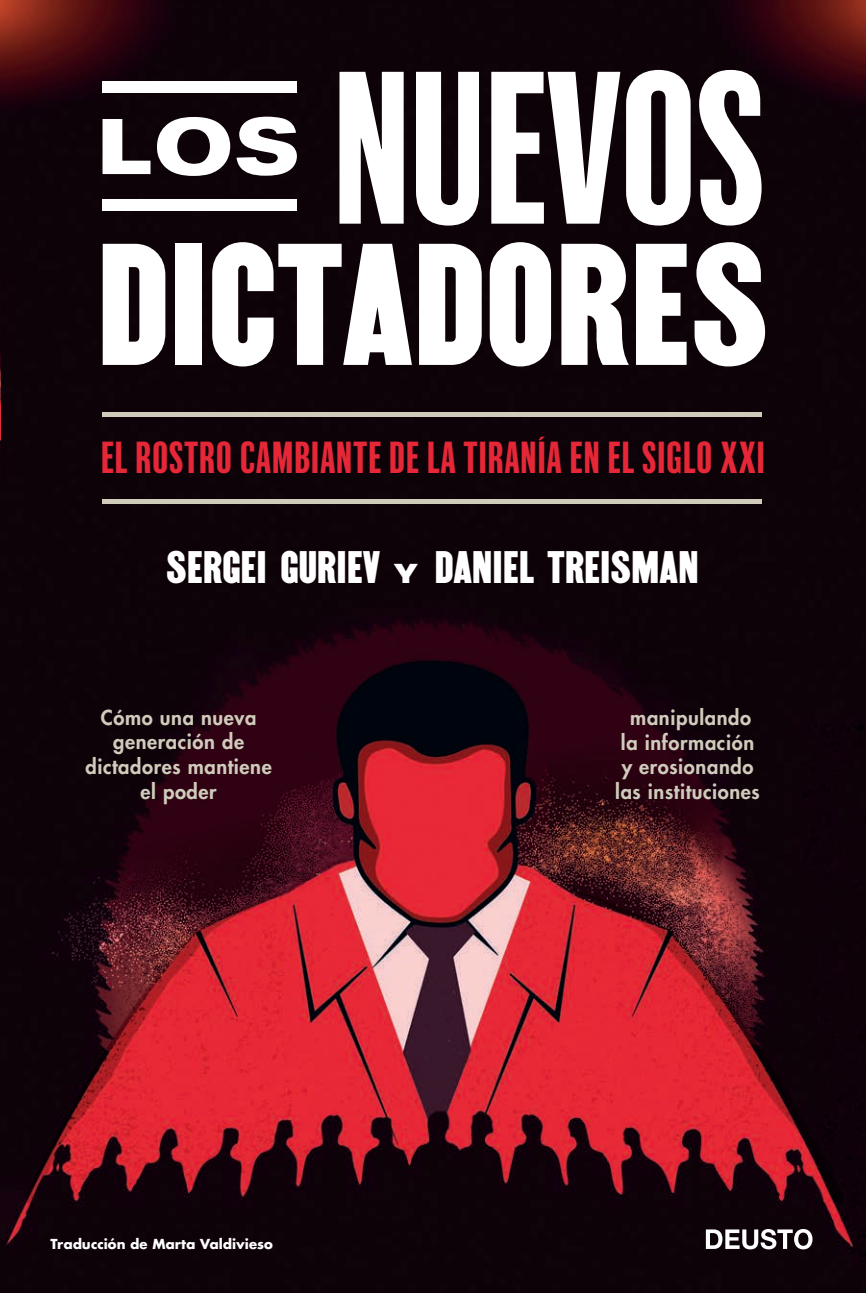
<style>
.page{position:relative;width:866px;height:1293px;background:#fff}
.page>*{position:absolute;margin:0;border:0;box-sizing:border-box;transform-origin:0 0}
.t1{font:189.8px "Industrial Gothic Double Std";color:#fff}
.t2{font:159.4px "Handbillsand Posters JNL";letter-spacing:-.02em;color:#fff}
.t3{font:700 expanded 78px "Akzidenz Grotesk BQ";color:#fff}
.t4{font:42px "Handbillsand Posters JNL";letter-spacing:-.02em;color:#fff}
.t5{font:39.2px "Industrial Gothic Double Std";letter-spacing:.03em;color:#e52737}
.t6{font:800 20.2px/24.6px "Futura Std";letter-spacing:.03em;color:#cfccbb;text-align:center}
.t7{font:700 13.4px "Futura";letter-spacing:-.01em;color:#fff}
.s1{font-family:"Akzidenz Grotesk BQ";font-weight:700;font-stretch:expanded;font-size:27.2px}
</style>
<div class="page">
<img style="left:0;top:0;width:866px;height:1293px">
<img style="left:0;top:275px;width:1px;height:206px">
<svg style="left:706px;top:1229px;width:106px;height:20px"></svg>
<div style="left:102px;top:199px;width:195px;height:12px;background:#fff"></div>
<div style="left:102px;top:81px;width:195px;height:11px;background:#fff"></div>
<hr style="left:102px;top:412px;width:660px;height:4px;background:#cfccbb">
<div style="left:102px;top:499px;width:660px;height:5px;background:#cfccbb"></div>
<h3 class="t3" style="left:98px;top:102px;width:203px">LOS</h3>
<h1 class="t1" style="left:333px;top:44px;width:433px">NUEVOS</h1>
<h2 class="t2" style="left:95px;top:220px;width:679px">DICTADORES</h2>
<h3 class="t5" style="left:101px;top:436px;width:665px">EL ROSTRO CAMBIANTE DE LA TIRANÍA EN EL SIGLO XXI</h3>
<h3 class="t4" style="left:166px;top:545px;width:535px">SERGEI GURIEV <span class="s1">Y</span> DANIEL TREISMAN</h3>
<p class="t6" style="left:85px;top:705px;width:188px">Cómo una nueva generación de dictadores mantiene el poder</p>
<p class="t6" style="left:615px;top:706px;width:146px">manipulando<br>la información y erosionando las instituciones</p>
<p class="t7" style="left:51px;top:1234px;width:224px">Traducción de Marta Valdivieso</p>
</div>
